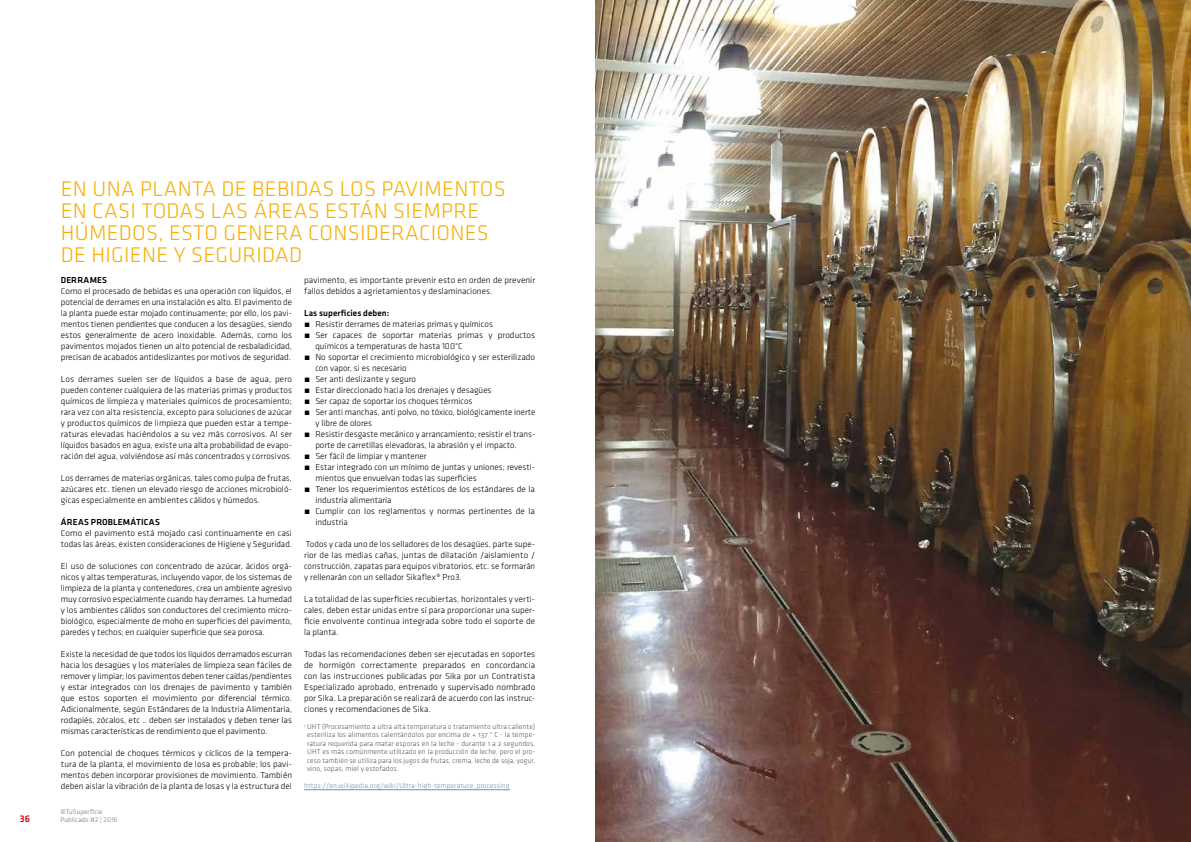
<style>
.page{position:relative;width:1191px;height:842px;background:#fff}
.page>*{position:absolute;margin:0;border:0;box-sizing:border-box;transform-origin:0 0}
.t1{font:300 22px/22px "Klavika";letter-spacing:.015em;color:#f8ae00}
.t2{font:500 10px "Klavika";color:#e2001a}
.t3{font:300 9px/11px "Klavika";color:#000;text-align:justify}
.t4{font:500 9px "Klavika";letter-spacing:.015em;color:#000}
.t5{font:300 7.5px/8.5px "Klavika";letter-spacing:.01em;color:#58585a;text-align:justify}
.t6{font:300 7.5px "Klavika";letter-spacing:.01em;color:#7191a6}
.t7{font:300 7px/8.4px "Klavika";letter-spacing:.015em;color:#707172}
</style>
<div class="page">
<img style="left:595px;top:0;width:596px;height:842px">
<hr style="left:304px;top:789px;width:206px;height:1px;background:#7191a6">
<h1 class="t1" style="left:61px;top:178px;width:446px">EN UNA PLANTA DE BEBIDAS LOS PAVIMENTOS EN CASI TODAS LAS ÁREAS ESTÁN SIEMPRE HÚMEDOS, ESTO GENERA CONSIDERACIONES DE HIGIENE Y SEGURIDAD</h1>
<p class="t4" style="left:61px;top:274px;width:48px">DERRAMES</p>
<p class="t3" style="left:61px;top:286px;width:233px">Como el procesado de bebidas es una operación con líquidos, el potencial de derrames en una instalación es alto. El pavimento de la planta puede estar mojado continuamente; por ello, los pavi&shy;mentos tienen pendientes que conducen a los desagües, siendo estos generalmente de acero inoxidable. Además, como los pavimentos mojados tienen un alto potencial de resbaladicidad, precisan de acabados antideslizantes por motivos de seguridad.</p>
<p class="t3" style="left:61px;top:374px;width:233px">Los derrames suelen ser de líquidos a base de agua, pero pueden contener cualquiera de las materias primas y productos químicos de limpieza y materiales químicos de procesamiento; rara vez con alta resistencia, excepto para soluciones de azúcar y productos químicos de limpieza que pueden estar a tempe&shy;raturas elevadas haciéndolos a su vez más corrosivos. Al ser líquidos basados en agua, existe una alta probabilidad de evapo&shy;ración del agua, volviéndose así más concentrados y corrosivos.</p>
<p class="t3" style="left:61px;top:473px;width:233px">Los derrames de materias orgánicas, tales como pulpa de frutas, azúcares etc. tienen un elevado riesgo de acciones microbioló&shy;gicas especialmente en ambientes cálidos y húmedos.</p>
<p class="t4" style="left:61px;top:516px;width:101px">ÁREAS PROBLEMÁTICAS</p>
<p class="t3" style="left:61px;top:528px;width:233px">Como el pavimento está mojado casi continuamente en casi todas las áreas, existen consideraciones de Higiene y Seguridad.</p>
<p class="t3" style="left:61px;top:561px;width:233px">El uso de soluciones con concentrado de azúcar, ácidos orgá&shy;nicos y altas temperaturas, incluyendo vapor, de los sistemas de limpieza de la planta y contenedores, crea un ambiente agresivo muy corrosivo especialmente cuando hay derrames. La humedad y los ambientes cálidos son conductores del crecimiento micro&shy;biológico, especialmente de moho en superficies del pavimento, paredes y techos; en cualquier superficie que sea porosa.</p>
<p class="t3" style="left:61px;top:649px;width:233px">Existe la necesidad de que todos los líquidos derramados escurran hacia los desagües y los materiales de limpieza sean fáciles de remover y limpiar; los pavimentos deben tener caídas/pendientes y estar integrados con los drenajes de pavimento y también que estos soporten el movimiento por diferencial térmico.<br>Adicionalmente, según Estándares de la Industria Alimentaria, rodapiés, zócalos, etc .. deben ser instalados y deben tener las mismas características de rendimiento que el pavimento.</p>
<p class="t3" style="left:61px;top:748px;width:233px">Con potencial de choques térmicos y cíclicos de la tempera&shy;tura de la planta, el movimiento de losa es probable; los pavi&shy;mentos deben incorporar provisiones de movimiento. También deben aislar la vibración de la planta de losas y la estructura del</p>
<p class="t2" style="left:20px;top:812px;width:12px">36</p>
<p class="t7" style="left:60px;top:807px;width:58px">@TuSuperficie<br>Publicado #2 | 2016</p>
<p class="t3" style="left:304px;top:275px;width:233px">pavimento, es importante prevenir esto en orden de prevenir fallos debidos a agrietamientos y deslaminaciones.</p>
<p class="t4" style="left:304px;top:307px;width:87px">Las superficies deben:</p>
<p class="t3" style="left:304px;top:319px;width:190px">• Resistir derrames de materias primas y químicos</p>
<p class="t3" style="left:315px;top:330px;width:221px;text-indent:-11px">• Ser capaces de soportar materias primas y productos químicos a temperaturas de hasta 100°C</p>
<p class="t3" style="left:315px;top:352px;width:221px;text-indent:-11px">• No soportar el crecimiento microbiológico y ser esterilizado con vapor, si es necesario</p>
<p class="t3" style="left:304px;top:374px;width:113px">• Ser anti deslizante y seguro</p>
<p class="t3" style="left:304px;top:385px;width:189px">• Estar direccionado hacia los drenajes y desagües</p>
<p class="t3" style="left:304px;top:396px;width:170px">• Ser capaz de soportar los choques térmicos</p>
<p class="t3" style="left:315px;top:407px;width:221px;text-indent:-11px">• Ser anti manchas, anti polvo, no tóxico, biológicamente inerte y libre de olores</p>
<p class="t3" style="left:315px;top:429px;width:221px;text-indent:-11px">• Resistir desgaste mecánico y arrancamiento; resistir el trans&shy;porte de carretillas elevadoras, la abrasión y el impacto.</p>
<p class="t3" style="left:304px;top:451px;width:124px">• Ser fácil de limpiar y mantener</p>
<p class="t3" style="left:315px;top:462px;width:221px;text-indent:-11px">• Estar integrado con un mínimo de juntas y uniones; revesti&shy;mientos que envuelvan todas las superficies</p>
<p class="t3" style="left:315px;top:484px;width:221px;text-indent:-11px">• Tener los requerimientos estéticos de los estándares de la industria alimentaria</p>
<p class="t3" style="left:315px;top:506px;width:221px;text-indent:-11px">• Cumplir con los reglamentos y normas pertinentes de la industria</p>
<p class="t3" style="left:304px;top:539px;width:233px">Todos y cada uno de los selladores de los desagües, parte supe&shy;rior de las medias cañas, juntas de dilatación /aislamiento / construcción, zapatas para equipos vibratorios, etc. se formarán y rellenarán con un sellador Sikaflex® Pro3.</p>
<p class="t3" style="left:304px;top:594px;width:233px">La totalidad de las superficies recubiertas, horizontales y verti&shy;cales, deben estar unidas entre sí para proporcionar una super&shy;ficie envolvente continua integrada sobre todo el soporte de la planta.</p>
<p class="t3" style="left:304px;top:649px;width:233px">Todas las recomendaciones deben ser ejecutadas en soportes de hormigón correctamente preparados en concordancia con las instrucciones publicadas por Sika por un Contratista Especializado aprobado, entrenado y supervisado nombrado por Sika. La preparación se realizará de acuerdo con las instruc&shy;ciones y recomendaciones de Sika.</p>
<p class="t5" style="left:307px;top:722px;width:230px;text-indent:-3px"><sup>1</sup> UHT (Procesamiento a ultra alta temperatura o tratamiento ultra caliente) esteriliza los alimentos calentándolos por encima de + 137 ° C - la tempe&shy;ratura requerida para matar esporas en la leche - durante 1 a 2 segundos.<br>UHT es más comúnmente utilizado en la producción de leche, pero el pro&shy;ceso también se utiliza para los jugos de frutas, crema, leche de soja, yogur, vino, sopas, miel y estofados.</p>
<p class="t6" style="left:304px;top:782px;width:207px">https://en.wikipedia.org/wiki/Ultra-high-temperature_processing</p>
</div>
